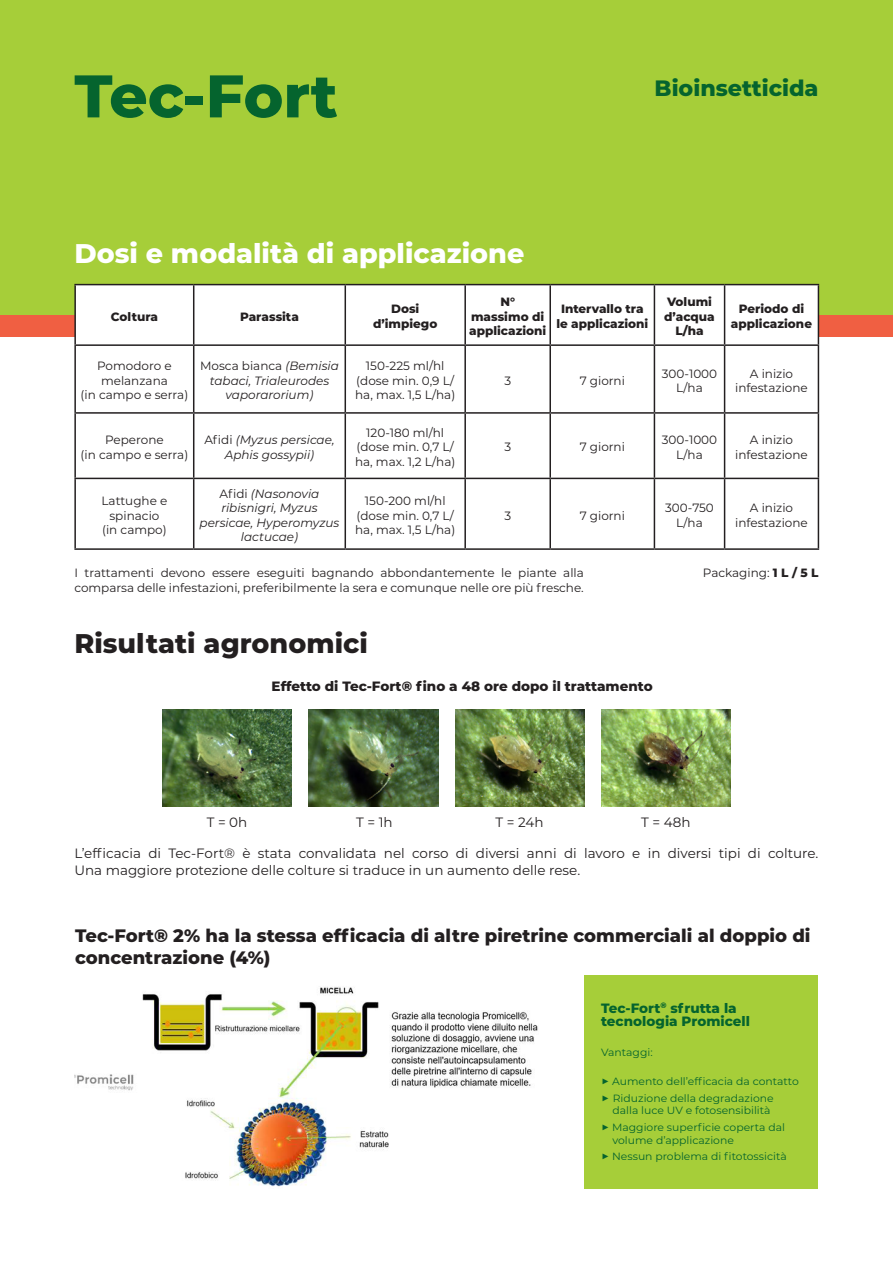
<style>
.page{position:relative;width:893px;height:1263px;background:#fff}
.page>*{position:absolute;margin:0;border:0;box-sizing:border-box;transform-origin:0 0}
.t1{font:800 60px "Montserrat";color:#05642e}
.t2{font:800 27px "Montserrat";color:#fff}
.t3{font:800 27px "Montserrat";color:#231f20}
.t4{font:800 22.2px "Montserrat";color:#05642e}
.t5{font:800 18px/21.6px "Montserrat";color:#231f20}
.t6{font:13.5px/16.5px "Montserrat";color:#231f20}
.t7{font:800 13.5px "Montserrat";color:#231f20}
.t8{font:800 13.5px/13.5px "Montserrat";color:#05642e}
.t9{font:12px/14.4px "Montserrat";color:#231f20;text-align:center}
.t10{font:italic 12px/14.4px "Montserrat";color:#231f20;text-align:center}
.t11{font:800 12px/14.4px "Montserrat";color:#231f20;text-align:center}
.t12{font:10.5px/16.5px "Montserrat";color:#05642e}
.s1{font-style:normal}
.s2{font-weight:800}
.s3{font-size:13.5px}
</style>
<div class="page">
<div style="left:584px;top:976px;width:234px;height:212px;background:#a6ce39"></div>
<div style="left:0;top:0;width:893px;height:316px;background:#a6ce39"></div>
<div style="left:0;top:316px;width:893px;height:21px;background:#f05f42"></div>
<svg style="left:76px;top:285px;width:117px;height:195px"></svg>
<svg style="left:194px;top:285px;width:624px;height:263px"></svg>
<hr style="left:74px;top:284px;width:120px;height:1px;background:#231f20">
<hr style="left:74px;top:285px;width:2px;height:59px;background:#231f20">
<hr style="left:194px;top:284px;width:151px;height:1px;background:#231f20">
<hr style="left:193px;top:285px;width:1px;height:59px;background:#231f20">
<hr style="left:345px;top:284px;width:120px;height:1px;background:#231f20">
<hr style="left:345px;top:285px;width:1px;height:59px;background:#231f20">
<hr style="left:465px;top:284px;width:85px;height:1px;background:#231f20">
<hr style="left:464px;top:285px;width:2px;height:59px;background:#231f20">
<hr style="left:550px;top:284px;width:104px;height:1px;background:#231f20">
<hr style="left:549px;top:285px;width:2px;height:59px;background:#231f20">
<hr style="left:654px;top:284px;width:71px;height:1px;background:#231f20">
<hr style="left:654px;top:285px;width:1px;height:59px;background:#231f20">
<hr style="left:725px;top:284px;width:94px;height:1px;background:#231f20">
<hr style="left:724px;top:285px;width:1px;height:59px;background:#231f20">
<hr style="left:818px;top:285px;width:1px;height:59px;background:#231f20">
<hr style="left:74px;top:344px;width:120px;height:2px;background:#231f20">
<hr style="left:74px;top:346px;width:2px;height:66px;background:#231f20">
<hr style="left:194px;top:344px;width:151px;height:2px;background:#231f20">
<hr style="left:193px;top:346px;width:1px;height:66px;background:#231f20">
<hr style="left:345px;top:344px;width:120px;height:2px;background:#231f20">
<hr style="left:345px;top:346px;width:1px;height:66px;background:#231f20">
<hr style="left:465px;top:344px;width:85px;height:2px;background:#231f20">
<hr style="left:464px;top:346px;width:2px;height:66px;background:#231f20">
<hr style="left:550px;top:344px;width:104px;height:2px;background:#231f20">
<hr style="left:549px;top:346px;width:2px;height:66px;background:#231f20">
<hr style="left:654px;top:344px;width:71px;height:2px;background:#231f20">
<hr style="left:654px;top:346px;width:1px;height:66px;background:#231f20">
<hr style="left:725px;top:344px;width:94px;height:2px;background:#231f20">
<hr style="left:724px;top:346px;width:1px;height:66px;background:#231f20">
<hr style="left:818px;top:346px;width:1px;height:66px;background:#231f20">
<hr style="left:74px;top:412px;width:120px;height:2px;background:#231f20">
<hr style="left:74px;top:414px;width:2px;height:64px;background:#231f20">
<hr style="left:194px;top:412px;width:151px;height:2px;background:#231f20">
<hr style="left:193px;top:414px;width:1px;height:64px;background:#231f20">
<hr style="left:345px;top:412px;width:120px;height:2px;background:#231f20">
<hr style="left:345px;top:414px;width:1px;height:64px;background:#231f20">
<hr style="left:465px;top:412px;width:85px;height:2px;background:#231f20">
<hr style="left:464px;top:414px;width:2px;height:64px;background:#231f20">
<hr style="left:550px;top:412px;width:104px;height:2px;background:#231f20">
<hr style="left:549px;top:414px;width:2px;height:64px;background:#231f20">
<hr style="left:654px;top:412px;width:71px;height:2px;background:#231f20">
<hr style="left:654px;top:414px;width:1px;height:64px;background:#231f20">
<hr style="left:725px;top:412px;width:94px;height:2px;background:#231f20">
<hr style="left:724px;top:414px;width:1px;height:64px;background:#231f20">
<hr style="left:818px;top:414px;width:1px;height:64px;background:#231f20">
<hr style="left:74px;top:478px;width:120px;height:1px;background:#231f20">
<hr style="left:74px;top:479px;width:2px;height:69px;background:#231f20">
<hr style="left:194px;top:478px;width:151px;height:1px;background:#231f20">
<hr style="left:193px;top:479px;width:1px;height:69px;background:#231f20">
<hr style="left:345px;top:478px;width:120px;height:1px;background:#231f20">
<hr style="left:345px;top:479px;width:1px;height:69px;background:#231f20">
<hr style="left:465px;top:478px;width:85px;height:1px;background:#231f20">
<hr style="left:464px;top:479px;width:2px;height:69px;background:#231f20">
<hr style="left:550px;top:478px;width:104px;height:1px;background:#231f20">
<hr style="left:549px;top:479px;width:2px;height:69px;background:#231f20">
<hr style="left:654px;top:478px;width:71px;height:1px;background:#231f20">
<hr style="left:654px;top:479px;width:1px;height:69px;background:#231f20">
<hr style="left:725px;top:478px;width:94px;height:1px;background:#231f20">
<hr style="left:724px;top:479px;width:1px;height:69px;background:#231f20">
<hr style="left:818px;top:479px;width:1px;height:69px;background:#231f20">
<hr style="left:74px;top:548px;width:120px;height:2px;background:#231f20">
<hr style="left:194px;top:548px;width:151px;height:2px;background:#231f20">
<hr style="left:345px;top:548px;width:120px;height:2px;background:#231f20">
<hr style="left:465px;top:548px;width:85px;height:2px;background:#231f20">
<hr style="left:550px;top:548px;width:104px;height:2px;background:#231f20">
<hr style="left:654px;top:548px;width:71px;height:2px;background:#231f20">
<hr style="left:725px;top:548px;width:94px;height:2px;background:#231f20">
<img style="left:75px;top:986px;width:463px;height:201px">
<img style="left:163px;top:709px;width:129px;height:98px">
<img style="left:309px;top:709px;width:129px;height:98px">
<img style="left:455px;top:709px;width:129px;height:98px">
<img style="left:601px;top:709px;width:130px;height:98px">
<p class="t1" style="left:74px;top:52px;width:265px">Tec-Fort</p>
<p class="t2" style="left:74px;top:233px;width:452px">Dosi e modalità di applicazione</p>
<p class="t4" style="left:655px;top:72px;width:165px">Bioinsetticida</p>
<p class="t11" style="left:111px;top:309px;width:49px">Coltura</p>
<p class="t11" style="left:240px;top:309px;width:60px">Parassita</p>
<p class="t11" style="left:373px;top:301px;width:66px">Dosi d’impiego</p>
<p class="t11" style="left:469px;top:294px;width:79px">N°<br>massimo di applicazioni</p>
<p class="t11" style="left:556px;top:301px;width:93px">Intervallo tra le applicazioni</p>
<p class="t11" style="left:664px;top:294px;width:52px">Volumi d’acqua<br>L/ha</p>
<p class="t11" style="left:731px;top:301px;width:83px">Periodo di applicazione</p>
<p class="t9" style="left:81px;top:359px;width:109px">Pomodoro e melanzana<br>(in campo e serra)</p>
<p class="t10" style="left:200px;top:359px;width:140px"><span class="s1">Mosca bianca</span> (Bemisia tabaci, Trialeurodes vaporarorium)</p>
<p class="t9" style="left:355px;top:359px;width:102px">150-225 ml/hl (dose min. 0,9 L/ ha, max. 1,5 L/ha)</p>
<p class="t9" style="left:504px;top:373px;width:8px">3</p>
<p class="t9" style="left:580px;top:373px;width:47px">7 giorni</p>
<p class="t9" style="left:662px;top:366px;width:57px">300-1000<br>L/ha</p>
<p class="t9" style="left:735px;top:366px;width:74px">A inizio infestazione</p>
<p class="t9" style="left:81px;top:432px;width:109px">Peperone<br>(in campo e serra)</p>
<p class="t10" style="left:204px;top:432px;width:132px"><span class="s1">Afidi</span> (Myzus persicae,<br>Aphis gossypii)</p>
<p class="t9" style="left:355px;top:425px;width:102px">120-180 ml/hl (dose min. 0,7 L/ ha, max. 1,2 L/ha)</p>
<p class="t9" style="left:102px;top:493px;width:67px">Lattughe e spinacio (in campo)</p>
<p class="t10" style="left:200px;top:486px;width:141px"><span class="s1">Afidi</span> (Nasonovia ribisnigri, Myzus persicae, Hyperomyzus lactucae)</p>
<p class="t9" style="left:355px;top:493px;width:102px">150-200 ml/hl (dose min. 0,7 L/ ha, max. 1,5 L/ha)</p>
<p class="t9" style="left:504px;top:440px;width:8px">3</p>
<p class="t9" style="left:580px;top:440px;width:47px">7 giorni</p>
<p class="t9" style="left:662px;top:432px;width:57px">300-1000<br>L/ha</p>
<p class="t9" style="left:735px;top:432px;width:74px">A inizio infestazione</p>
<p class="t9" style="left:504px;top:508px;width:8px">3</p>
<p class="t9" style="left:580px;top:508px;width:47px">7 giorni</p>
<p class="t9" style="left:665px;top:500px;width:50px">300-750<br>L/ha</p>
<p class="t9" style="left:735px;top:500px;width:74px">A inizio infestazione</p>
<p class="t9" style="left:74px;top:565px;width:511px">I trattamenti devono essere eseguiti bagnando abbondantemente le piante alla</p>
<p class="t9" style="left:703px;top:565px;width:117px">Packaging: <span class="s2">1 L / 5 L</span></p>
<p class="t9" style="left:74px;top:580px;width:511px">comparsa delle infestazioni, preferibilmente la sera e comunque nelle ore più fresche.</p>
<p class="t3" style="left:74px;top:624px;width:295px">Risultati agronomici</p>
<p class="t7" style="left:272px;top:676px;width:383px">Effetto di Tec-Fort® fino a 48 ore dopo il trattamento</p>
<p class="t6" style="left:207px;top:814px;width:42px">T = 0h</p>
<p class="t6" style="left:356px;top:814px;width:38px">T = 1h</p>
<p class="t6" style="left:496px;top:814px;width:50px">T = 24h</p>
<p class="t6" style="left:641px;top:814px;width:51px">T = 48h</p>
<p class="t6" style="left:74px;top:845px;width:746px">L’efficacia di Tec-Fort® è stata convalidata nel corso di diversi anni di lavoro e in diversi tipi di colture.<br>Una maggiore protezione delle colture si traduce in un aumento delle rese.</p>
<p class="t5" style="left:75px;top:924px;width:737px">Tec-Fort® 2% ha la stessa efficacia di altre piretrine commerciali al doppio di concentrazione (4%)</p>
<p class="t8" style="left:601px;top:1000px;width:150px">Tec-Fort<sup>®</sup> sfrutta la tecnologia Promicell</p>
<p class="t12" style="left:601px;top:1044px;width:53px">Vantaggi:</p>
<p class="t12" style="left:601px;top:1073px;width:199px"><span class="s3">▶</span> Aumento dell’efficacia da contatto <span class="s3">▶</span> Riduzione della degradazione</p>
<p class="t12" style="left:601px;top:1102px;width:185px;text-align:center">dalla luce UV e fotosensibilità<br><span class="s3">▶</span> Maggiore superficie coperta dal</p>
<p class="t12" style="left:601px;top:1131px;width:187px;text-indent:11px">volume d’applicazione<br><span class="s3">▶</span> Nessun problema di fitotossicità</p>
</div>
